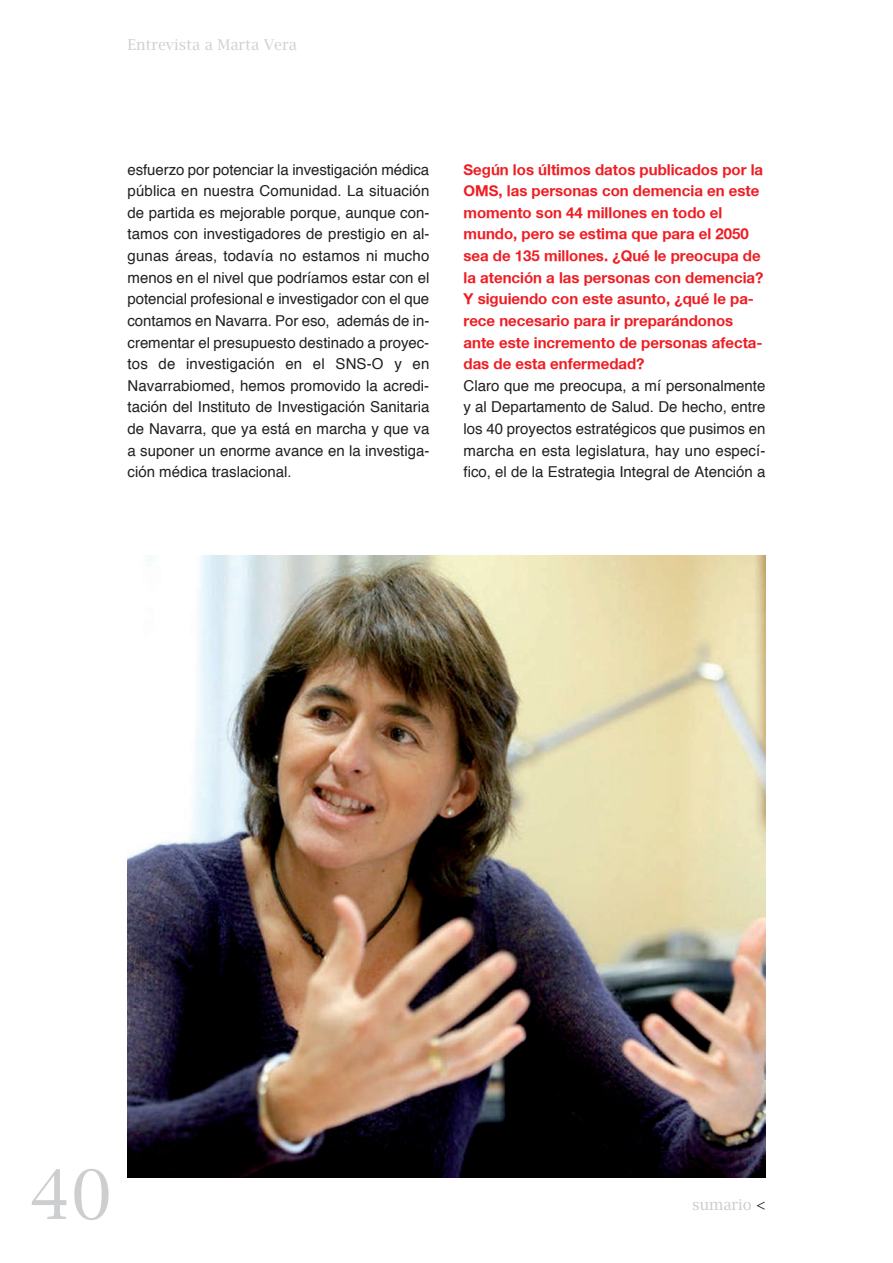
<style>
.page{position:relative;width:893px;height:1263px;background:#fff}
.page>*{position:absolute;margin:0;border:0;box-sizing:border-box;transform-origin:0 0}
.t1{font:67.65px "Lucida Bright";color:#cdced0}
.t2{font:15px/21.6px "Helvetica";color:#231f20;text-align:justify}
.t3{font:700 15px/21.6px "Helvetica Neue";color:#ee1d23}
.t4{font:15px "Lucida Bright";color:#d1d2d4}
.t5{font:15px "Lucida Bright";color:#cdced0}
.s1{color:#231f20}
</style>
<div class="page">
<img style="left:128px;top:556px;width:637px;height:622px">
<p class="t4" style="left:128px;top:36px;width:171px">Entrevista a Marta Vera</p>
<p class="t2" style="left:128px;top:160px;width:303px">esfuerzo por potenciar la investigación médica pública en nuestra Comunidad. La situación de partida es mejorable porque, aunque con&shy;tamos con investigadores de prestigio en al&shy;gunas áreas, todavía no estamos ni mucho menos en el nivel que podríamos estar con el potencial profesional e investigador con el que contamos en Navarra. Por eso, además de in&shy;crementar el presupuesto destinado a proyec&shy;tos de investigación en el SNS-O y en Navarrabiomed, hemos promovido la acredi&shy;tación del Instituto de Investigación Sanitaria de Navarra, que ya está en marcha y que va a suponer un enorme avance en la investiga&shy;ción médica traslacional.</p>
<p class="t3" style="left:463px;top:158px;width:301px">Según los últimos datos publicados por la OMS, las personas con demencia en este momento son 44 millones en todo el mundo, pero se estima que para el 2050 sea de 135 millones. ¿Qué le preocupa de la atención a las personas con demencia?<br>Y siguiendo con este asunto, ¿qué le pa&shy;rece necesario para ir preparándonos ante este incremento de personas afecta&shy;das de esta enfermedad?</p>
<p class="t2" style="left:463px;top:376px;width:303px">Claro que me preocupa, a mí personalmente y al Departamento de Salud. De hecho, entre los 40 proyectos estratégicos que pusimos en marcha en esta legislatura, hay uno especí&shy;fico, el de la Estrategia Integral de Atención a</p>
<h1 class="t1" style="left:30px;top:1153px;width:84px">40</h1>
<p class="t5" style="left:692px;top:1196px;width:75px">sumario <span class="s1">&lt;</span></p>
</div>
